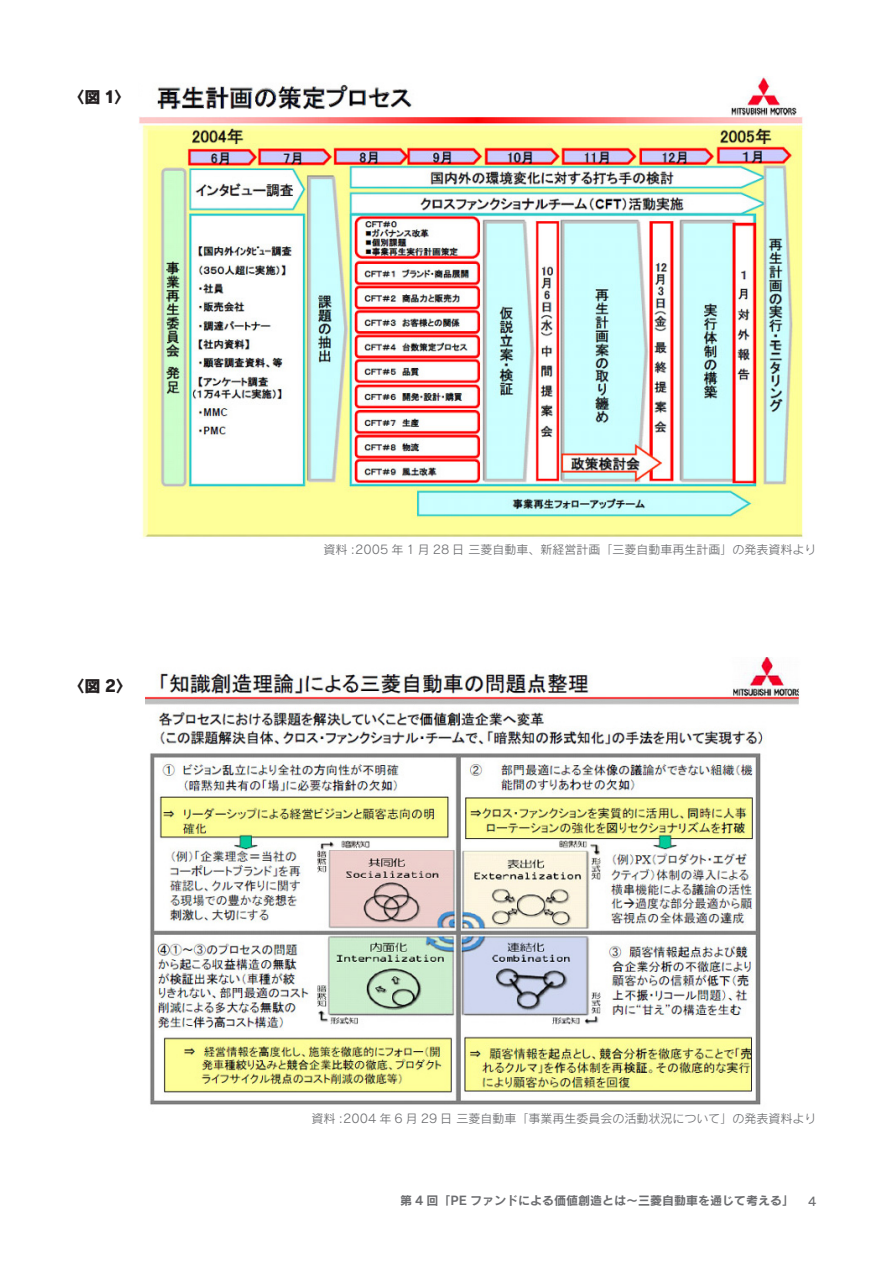
<style>
.page{position:relative;width:893px;height:1263px;background:#fff}
.page>*{position:absolute;margin:0;border:0;box-sizing:border-box;transform-origin:0 0}
.t1{font:16.2px "Rodin CID EB";color:#231f20}
.t2{font:12px "Rodin CID M";color:#6c6d70}
.t3{font:12px "Rodin CID B";color:#6c6d70}
.t4{font:12px "Rodin CID DB";color:#6c6d70}
</style>
<div class="page">
<img style="left:139px;top:77px;width:664px;height:461px">
<img style="left:146px;top:657px;width:654px;height:448px">
<h1 class="t1" style="left:68px;top:86px;width:63px">〈図 1〈</h1>
<h1 class="t1" style="left:68px;top:675px;width:65px">〈図 2〈</h1>
<p class="t2" style="left:323px;top:542px;width:494px">資料 :2005 年 1 月 28 日三菱自動車、新経営計画「三菱自動車再生計画」の発表資料より</p>
<p class="t2" style="left:311px;top:1111px;width:506px">資料 :2004 年 6 月 29 日三菱自動車「事業再生委員会の活動状況について」の発表資料より</p>
<p class="t3" style="left:400px;top:1193px;width:395px">第 4 回「PE ファンドによる価値創造とは～三菱自動車を通じて考える「</p>
<p class="t4" style="left:808px;top:1193px;width:10px">4</p>
</div>
